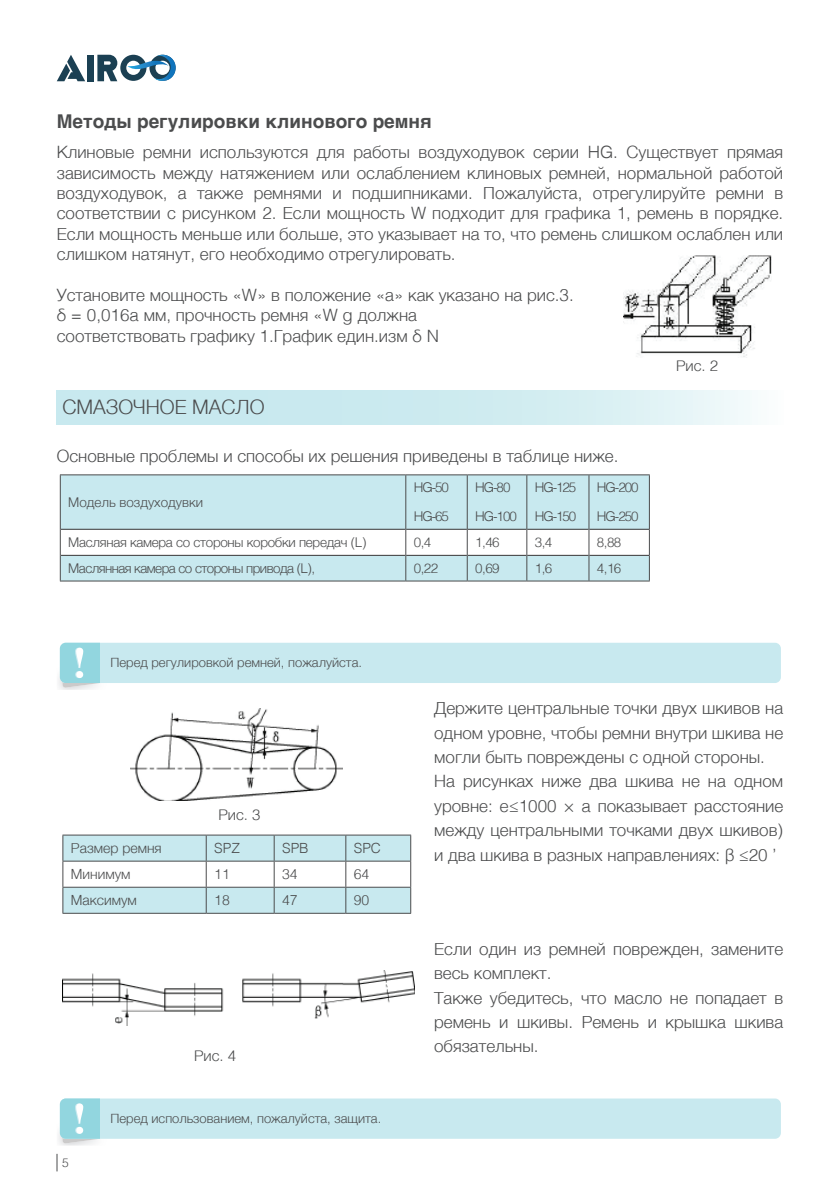
<style>
.page{position:relative;width:840px;height:1191px;background:#fff}
.page>*{position:absolute;margin:0;border:0;box-sizing:border-box;transform-origin:0 0}
.t1{font:300 20px "Helvetica";color:#4b4c4d}
.t2{font:700 19px "Helvetica";color:#4b4c4d}
.t3{font:300 17px/24.4px "Helvetica";color:#4b4c4d}
.t4{font:300 15px "Helvetica";color:#4b4c4d}
.t5{font:300 14px "Helvetica";color:#4b4c4d}
.t6{font:300 13.4px/28.8px "Helvetica";letter-spacing:-.04em;color:#4b4c4d}
.t7{font:300 13.4px "Helvetica";letter-spacing:-.02em;color:#4b4c4d}
.t8{font:300 13.4px/28.8px "Helvetica";letter-spacing:-.08em;color:#4b4c4d}
.t9{font:300 13.4px "Helvetica";color:#4b4c4d}
.t10{font:300 13px "Helvetica";color:#4b4c4d}
.t11{font:300 12px "Helvetica";color:#4b4c4d}
</style>
<div class="page">
<svg style="left:57px;top:1153px;width:1px;height:18px"></svg>
<svg style="left:57px;top:55px;width:28px;height:26px"></svg>
<div style="left:87px;top:55px;width:7px;height:26px;background:#1b4053"></div>
<svg style="left:97px;top:54px;width:79px;height:28px"></svg>
<img style="left:130px;top:708px;width:212px;height:92px">
<hr style="left:62px;top:834px;width:144px;height:1px;background:#4b4c4d">
<hr style="left:206px;top:834px;width:68px;height:1px;background:#4b4c4d">
<hr style="left:274px;top:834px;width:71px;height:1px;background:#4b4c4d">
<hr style="left:345px;top:834px;width:66px;height:1px;background:#4b4c4d">
<svg style="left:62px;top:835px;width:349px;height:78px"></svg>
<hr style="left:62px;top:913px;width:144px;height:1px;background:#4b4c4d">
<hr style="left:206px;top:913px;width:68px;height:1px;background:#4b4c4d">
<hr style="left:274px;top:913px;width:71px;height:1px;background:#4b4c4d">
<hr style="left:345px;top:913px;width:66px;height:1px;background:#4b4c4d">
<img style="left:62px;top:970px;width:352px;height:55px">
<img style="left:58px;top:1118px;width:55px;height:27px">
<div style="left:60px;top:1098px;width:720px;height:40px;background:#c8e9ef;border-radius:6px"></div>
<div style="left:60px;top:1098px;width:40px;height:40px;background:#92d6df"></div>
<svg style="left:62px;top:1103px;width:37px;height:40px"></svg>
<div style="left:60px;top:643px;width:720px;height:40px;background:#c8e9ef;border-radius:6px"></div>
<div style="left:60px;top:643px;width:40px;height:40px;background:#92d6df"></div>
<svg style="left:62px;top:647px;width:37px;height:40px"></svg>
<img style="left:623px;top:255px;width:147px;height:102px">
<svg style="left:57px;top:391px;width:695px;height:34px;background:#d1ecf1"></svg>
<svg style="left:61px;top:475px;width:587px;height:105px;fill:#c8e9ef"></svg>
<hr style="left:61px;top:529px;width:344px;height:1px;background:#4b4c4d">
<hr style="left:406px;top:529px;width:60px;height:1px;background:#4b4c4d">
<hr style="left:467px;top:529px;width:59px;height:1px;background:#4b4c4d">
<hr style="left:527px;top:529px;width:61px;height:1px;background:#4b4c4d">
<hr style="left:589px;top:529px;width:59px;height:1px;background:#4b4c4d">
<hr style="left:61px;top:555px;width:344px;height:1px;background:#4b4c4d">
<hr style="left:406px;top:555px;width:60px;height:1px;background:#4b4c4d">
<hr style="left:467px;top:555px;width:59px;height:1px;background:#4b4c4d">
<hr style="left:527px;top:555px;width:61px;height:1px;background:#4b4c4d">
<hr style="left:589px;top:555px;width:59px;height:1px;background:#4b4c4d">
<hr style="left:60px;top:474px;width:345px;height:1px;background:#4b4c4d">
<hr style="left:60px;top:475px;width:1px;height:54px;background:#4b4c4d">
<hr style="left:405px;top:474px;width:62px;height:1px;background:#4b4c4d">
<hr style="left:405px;top:475px;width:1px;height:54px;background:#4b4c4d">
<hr style="left:467px;top:474px;width:59px;height:1px;background:#4b4c4d">
<hr style="left:466px;top:475px;width:1px;height:54px;background:#4b4c4d">
<hr style="left:526px;top:474px;width:62px;height:1px;background:#4b4c4d">
<hr style="left:526px;top:475px;width:1px;height:54px;background:#4b4c4d">
<hr style="left:588px;top:474px;width:61px;height:1px;background:#4b4c4d">
<hr style="left:588px;top:475px;width:1px;height:54px;background:#4b4c4d">
<hr style="left:648px;top:475px;width:1px;height:54px;background:#4b4c4d">
<svg style="left:60px;top:529px;width:1px;height:51px"></svg>
<svg style="left:405px;top:529px;width:1px;height:51px"></svg>
<svg style="left:466px;top:529px;width:1px;height:51px"></svg>
<svg style="left:526px;top:529px;width:1px;height:51px"></svg>
<svg style="left:588px;top:529px;width:1px;height:51px"></svg>
<svg style="left:648px;top:529px;width:1px;height:51px"></svg>
<hr style="left:60px;top:580px;width:345px;height:1px;background:#4b4c4d">
<hr style="left:405px;top:580px;width:62px;height:1px;background:#4b4c4d">
<hr style="left:467px;top:580px;width:59px;height:1px;background:#4b4c4d">
<hr style="left:526px;top:580px;width:62px;height:1px;background:#4b4c4d">
<hr style="left:588px;top:580px;width:61px;height:1px;background:#4b4c4d">
<p class="t2" style="left:57px;top:106px;width:376px">Методы регулировки клинового ремня</p>
<p class="t3" style="left:57px;top:141px;width:727px;line-height:20.4px;text-align:justify">Клиновые ремни используются для работы воздуходувок серии HG. Существует прямая зависимость между натяжением или ослаблением клиновых ремней, нормальной работой воздуходувок, а также ремнями и подшипниками. Пожалуйста, отрегулируйте ремни в соответствии с рисунком 2. Если мощность W подходит для графика 1, ремень в порядке.<br>Если мощность меньше или больше, это указывает на то, что ремень слишком ослаблен или слишком натянут, его необходимо отрегулировать.</p>
<p class="t3" style="left:57px;top:283px;width:518px;line-height:20.4px">Установите мощность «W» в положение «а» как указано на рис.3. δ = 0,016a мм, прочность ремня «W g должна<br>соответствовать графику 1.График един.изм δ N</p>
<p class="t1" style="left:62px;top:390px;width:203px">СМАЗОЧНОЕ МАСЛО</p>
<p class="t3" style="left:57px;top:443px;width:563px">Основные проблемы и способы их решения приведены в таблице ниже.</p>
<p class="t9" style="left:68px;top:491px;width:136px">Модель воздуходувки</p>
<p class="t6" style="left:413px;top:472px;width:37px">HG-50<br>HG-65</p>
<p class="t6" style="left:475px;top:472px;width:43px">HG-80<br>HG-100</p>
<p class="t8" style="left:534px;top:472px;width:43px">HG-125<br>HG-150</p>
<p class="t8" style="left:596px;top:472px;width:43px">HG-200<br>HG-250</p>
<p class="t7" style="left:68px;top:531px;width:299px">Масляная камера со стороны коробки передач (L)</p>
<p class="t6" style="left:413px;top:527px;width:19px">0,4</p>
<p class="t6" style="left:475px;top:527px;width:26px">1,46</p>
<p class="t6" style="left:534px;top:527px;width:19px">3,4</p>
<p class="t6" style="left:596px;top:527px;width:26px">8,88</p>
<p class="t6" style="left:68px;top:553px;width:248px">Маслянная камера со стороны привода (L),</p>
<p class="t6" style="left:413px;top:553px;width:26px">0,22</p>
<p class="t6" style="left:475px;top:553px;width:26px">0,69</p>
<p class="t6" style="left:534px;top:553px;width:19px">1,6</p>
<p class="t6" style="left:596px;top:553px;width:26px">4,16</p>
<p class="t10" style="left:110px;top:651px;width:253px">Перед регулировкой ремней, пожалуйста.</p>
<p class="t4" style="left:675px;top:353px;width:44px">Рис. 2</p>
<p class="t4" style="left:218px;top:802px;width:44px">Рис. 3</p>
<p class="t5" style="left:71px;top:836px;width:92px">Размер ремня</p>
<p class="t5" style="left:214px;top:836px;width:27px">SPZ</p>
<p class="t5" style="left:282px;top:836px;width:28px">SPB</p>
<p class="t5" style="left:353px;top:836px;width:29px">SPC</p>
<p class="t5" style="left:71px;top:862px;width:61px">Минимум</p>
<p class="t5" style="left:214px;top:862px;width:17px">11</p>
<p class="t5" style="left:282px;top:862px;width:17px">34</p>
<p class="t5" style="left:353px;top:862px;width:17px">64</p>
<p class="t5" style="left:71px;top:888px;width:67px">Максимум</p>
<p class="t5" style="left:214px;top:888px;width:17px">18</p>
<p class="t5" style="left:282px;top:888px;width:17px">47</p>
<p class="t5" style="left:353px;top:888px;width:17px">90</p>
<p class="t4" style="left:194px;top:1043px;width:44px">Рис. 4</p>
<p class="t11" style="left:62px;top:1152px;width:8px">5</p>
<p class="t10" style="left:110px;top:1107px;width:272px">Перед использованием, пожалуйста, защита.</p>
<p class="t3" style="left:434px;top:695px;width:350px">Держите центральные точки двух шкивов на одном уровне, чтобы ремни внутри шкива не могли быть повреждены с одной стороны.<br>На рисунках ниже два шкива не на одном уровне: e≤1000 × a показывает расстояние между центральными точками двух шкивов) и два шкива в разных направлениях: β ≤20 ’</p>
<p class="t3" style="left:434px;top:935px;width:350px">Если один из ремней поврежден, замените весь комплект.<br>Также убедитесь, что масло не попадает в ремень и шкивы. Ремень и крышка шкива обязательны.</p>
</div>
